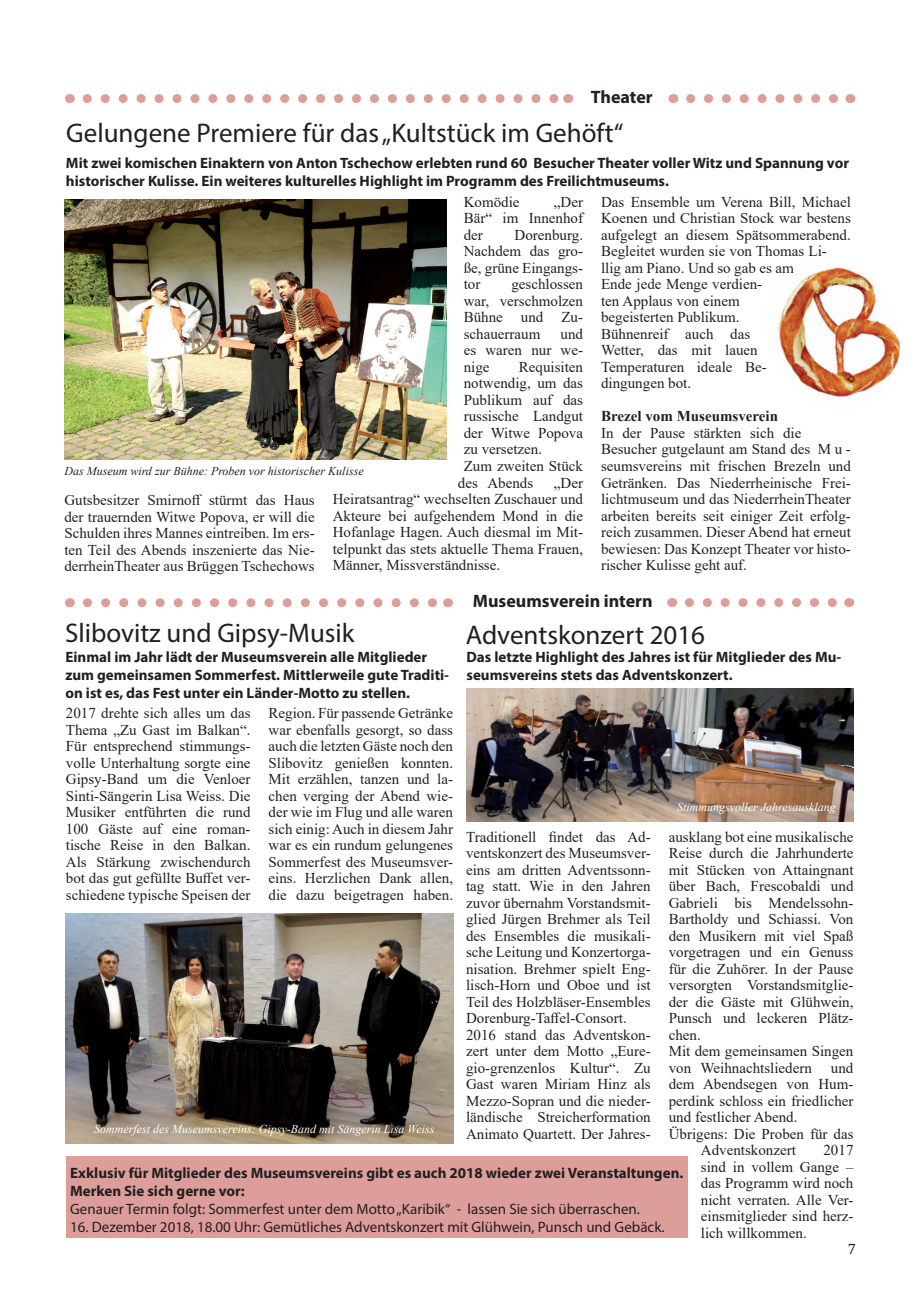
<style>
.page{position:relative;width:919px;height:1289px;background:#fff}
.page>*{position:absolute;margin:0;border:0;box-sizing:border-box;transform-origin:0 0}
.t1{font:27px "Myriad Pro";color:#231f20}
.t2{font:700 18px "Myriad Pro";color:#231f20}
.t3{font:15px/16.5px "Times New Roman";color:#231f20;text-align:justify}
.t4{font:700 15px/18px "Myriad Pro";color:#231f20}
.t5{font:15px "Myriad Pro";color:#231f20}
.t6{font:700 15px "Times New Roman";color:#231f20}
.t7{font:15px "Cambria";color:#231f20}
.t8{font:italic 12px "Times New Roman";color:#fff}
.t9{font:italic 12px "Times New Roman";color:#231f20}
</style>
<div class="page">
<img style="left:64px;top:199px;width:382px;height:260px">
<img style="left:66px;top:913px;width:387px;height:230px">
<div style="left:67px;top:1155px;width:621px;height:82px;background:#dd9e9b"></div>
<img style="left:864px;top:276px;width:34px;height:72px">
<img style="left:849px;top:367px;width:29px;height:29px">
<img style="left:793px;top:267px;width:71px;height:100px">
<img style="left:778px;top:277px;width:49px;height:90px">
<img style="left:791px;top:367px;width:58px;height:31px">
<svg style="left:785px;top:267px;width:8px;height:6px"></svg>
<svg style="left:690px;top:94px;width:148px;height:9px"></svg>
<svg style="left:87px;top:94px;width:471px;height:9px"></svg>
<svg style="left:689px;top:598px;width:148px;height:9px"></svg>
<svg style="left:87px;top:598px;width:350px;height:9px"></svg>
<img style="left:466px;top:688px;width:387px;height:133px">
<p class="t2" style="left:590px;top:85px;width:63px">Theater</p>
<h1 class="t1" style="left:66px;top:116px;width:558px">Gelungene Premiere für das „Kultstück im Gehöft“</h1>
<p class="t4" style="left:66px;top:153px;width:784px">Mit zwei komischen Einaktern von Anton Tschechow erlebten rund 60 Besucher Theater voller Witz und Spannung vor historischer Kulisse. Ein weiteres kulturelles Highlight im Programm des Freilichtmuseums.</p>
<p class="t3" style="left:463px;top:193px;width:57px">Komödie</p>
<p class="t3" style="left:601px;top:193px;width:251px;text-align:left">Das Ensemble um Verena Bill, Michael<br>Koenen und Christian Stock war bestens aufgelegt an diesem Spätsommerabend.<br>Begleitet wurden sie von Thomas Li-<br>llig am Piano. Und so gab es am<br>Ende jede Menge verdien-<br>ten Applaus von einem<br>begeisterten Publikum.<br>Bühnenreif auch das<br>Wetter, das mit lauen<br>Temperaturen ideale Be-<br>dingungen bot.</p>
<p class="t6" style="left:601px;top:405px;width:178px">Brezel vom Museumsverein</p>
<p class="t3" style="left:601px;top:424px;width:251px;text-align:left">In der Pause stärkten sich die Besucher gutgelaunt am Stand des M u - seumsvereins mit frischen Brezeln und Getränken. Das Niederrheinische Frei&shy;lichtmuseum und das NiederrheinTheater arbeiten bereits seit einiger Zeit erfolg&shy;reich zusammen. Dieser Abend hat erneut bewiesen: Das Konzept Theater vor histo&shy;rischer Kulisse geht auf.</p>
<p class="t2" style="left:473px;top:588px;width:181px">Museumsverein intern</p>
<p class="t3" style="left:463px;top:193px;width:121px;text-indent:90px">„Der Bär“ im Innenhof der</p>
<p class="t3" style="left:463px;top:226px;width:121px;text-indent:51px">Dorenburg.<br>Nachdem das gro&shy;ße, grüne Eingangs&shy;tor</p>
<p class="t3" style="left:463px;top:276px;width:121px;text-indent:48px">geschlossen war, verschmolzen Bühne und Zu&shy;schauerraum</p>
<p class="t3" style="left:463px;top:325px;width:121px;text-indent:97px">und es waren nur we&shy;nige</p>
<p class="t3" style="left:519px;top:358px;width:66px">Requisiten</p>
<p class="t3" style="left:463px;top:375px;width:121px">notwendig, um das</p>
<p class="t3" style="left:463px;top:391px;width:121px">Publikum auf das</p>
<p class="t3" style="left:463px;top:408px;width:121px">russische Landgut</p>
<p class="t3" style="left:463px;top:424px;width:121px">der Witwe Popova</p>
<p class="t3" style="left:463px;top:441px;width:80px">zu versetzen.</p>
<p class="t3" style="left:463px;top:457px;width:121px">Zum zweiten Stück</p>
<p class="t3" style="left:458px;top:474px;width:77px">des Abends</p>
<p class="t9" style="left:64px;top:463px;width:301px">Das Museum wird zur Bühne: Proben vor historischer Kulisse</p>
<p class="t3" style="left:333px;top:474px;width:252px;text-indent:221px">„Der Heiratsantrag“ wechselten Zuschauer und Akteure bei aufgehendem Mond in die Hofanlage Hagen. Auch diesmal im Mit&shy;telpunkt das stets aktuelle Thema Frauen, Männer, Missverständnisse.</p>
<p class="t3" style="left:64px;top:491px;width:252px">Gutsbesitzer Smirnoff stürmt das Haus der trauernden Witwe Popova, er will die Schulden ihres Mannes eintreiben. Im ers&shy;ten Teil des Abends inszenierte das Nie&shy;derrheinTheater aus Brüggen Tschechows</p>
<h1 class="t1" style="left:65px;top:616px;width:291px">Slibovitz und Gipsy-Musik</h1>
<p class="t4" style="left:65px;top:647px;width:385px">Einmal im Jahr lädt der Museumsverein alle Mitglieder zum gemeinsamen Sommerfest. Mittlerweile gute Traditi&shy;on ist es, das Fest unter ein Länder-Motto zu stellen.</p>
<h1 class="t1" style="left:466px;top:618px;width:241px">Adventskonzert 2016</h1>
<p class="t4" style="left:466px;top:647px;width:376px">Das letzte Highlight des Jahres ist für Mitglieder des Mu&shy;seumsvereins stets das Adventskonzert.</p>
<p class="t3" style="left:66px;top:704px;width:186px">2017 drehte sich alles um das Thema „Zu Gast im Balkan“.<br>Für entsprechend stimmungs&shy;volle Unterhaltung sorgte eine Gipsy-Band um die Venloer Sinti-Sängerin Lisa Weiss. Die Musiker entführten die rund 100 Gäste auf eine roman&shy;tische Reise in den Balkan.<br>Als Stärkung zwischendurch bot das gut gefüllte Buffet ver&shy;schiedene typische Speisen der</p>
<p class="t3" style="left:268px;top:704px;width:186px">Region. Für passende Getränke war ebenfalls gesorgt, so dass auch die letzten Gäste noch den Slibovitz genießen konnten.<br>Mit erzählen, tanzen und la&shy;chen verging der Abend wie&shy;der wie im Flug und alle waren sich einig: Auch in diesem Jahr war es ein rundum gelungenes Sommerfest des Museumsver&shy;eins. Herzlichen Dank allen, die dazu beigetragen haben.</p>
<p class="t8" style="left:677px;top:798px;width:160px">Stimmungsvoller Jahresausklang</p>
<p class="t3" style="left:466px;top:827px;width:186px;text-align:left">Traditionell findet das Ad&shy;ventskonzert des Museumsver&shy;eins am dritten Adventssonn&shy;tag statt. Wie in den Jahren zuvor übernahm Vorstandsmit&shy;glied Jürgen Brehmer als Teil des Ensembles die musikali&shy;sche Leitung und Konzertorga&shy;nisation. Brehmer spielt Eng&shy;lisch-Horn und Oboe und ist<br>Teil des Holzbläser-Ensembles<br>Dorenburg-Taffel-Consort.<br>2016 stand das Adventskon&shy;zert unter dem Motto „Eure&shy;gio-grenzenlos Kultur“. Zu<br>Gast waren Miriam Hinz als<br>Mezzo-Sopran und die nieder&shy;ländische Streicherformation<br>Animato Quartett. Der Jahres-</p>
<p class="t3" style="left:668px;top:827px;width:186px;text-align:left">ausklang bot eine musikalische<br>Reise durch die Jahrhunderte mit Stücken von Attaingnant über Bach, Frescobaldi und<br>Gabrieli bis Mendelssohn-<br>Bartholdy und Schiassi. Von den Musikern mit viel Spaß vorgetragen und ein Genuss für die Zuhörer. In der Pause versorgten Vorstandsmitglie&shy;der die Gäste mit Glühwein,<br>Punsch und leckeren Plätz&shy;chen.<br>Mit dem gemeinsamen Singen von Weihnachtsliedern</p>
<p class="t3" style="left:830px;top:1058px;width:24px">und</p>
<p class="t3" style="left:668px;top:1075px;width:186px">dem Abendsegen von Hum-</p>
<p class="t3" style="left:668px;top:1091px;width:186px">perdink schloss ein friedlicher</p>
<p class="t3" style="left:668px;top:1108px;width:130px">und festlicher Abend.</p>
<p class="t3" style="left:668px;top:1124px;width:186px">Übrigens: Die Proben für das</p>
<p class="t3" style="left:701px;top:1141px;width:96px">Adventskonzert</p>
<p class="t8" style="left:94px;top:1120px;width:342px">Sommerfest des Museumsvereins: Gipsy-Band mit Sängerin Lisa Weiss</p>
<p class="t3" style="left:701px;top:1141px;width:154px;text-indent:122px">2017 sind in vollem Gange – das Programm wird noch nicht verraten. Alle Ver&shy;einsmitglieder sind herz&shy;lich willkommen.</p>
<p class="t4" style="left:70px;top:1163px;width:614px">Exklusiv für Mitglieder des Museumsvereins gibt es auch 2018 wieder zwei Veranstaltungen.<br>Merken Sie sich gerne vor:</p>
<p class="t5" style="left:70px;top:1199px;width:571px">Genauer Termin folgt: Sommerfest unter dem Motto „Karibik“ - lassen Sie sich überraschen.</p>
<p class="t5" style="left:70px;top:1217px;width:596px">16. Dezember 2018, 18.00 Uhr: Gemütliches Adventskonzert mit Glühwein, Punsch und Gebäck.</p>
<p class="t7" style="left:847px;top:1239px;width:10px">7</p>
</div>
